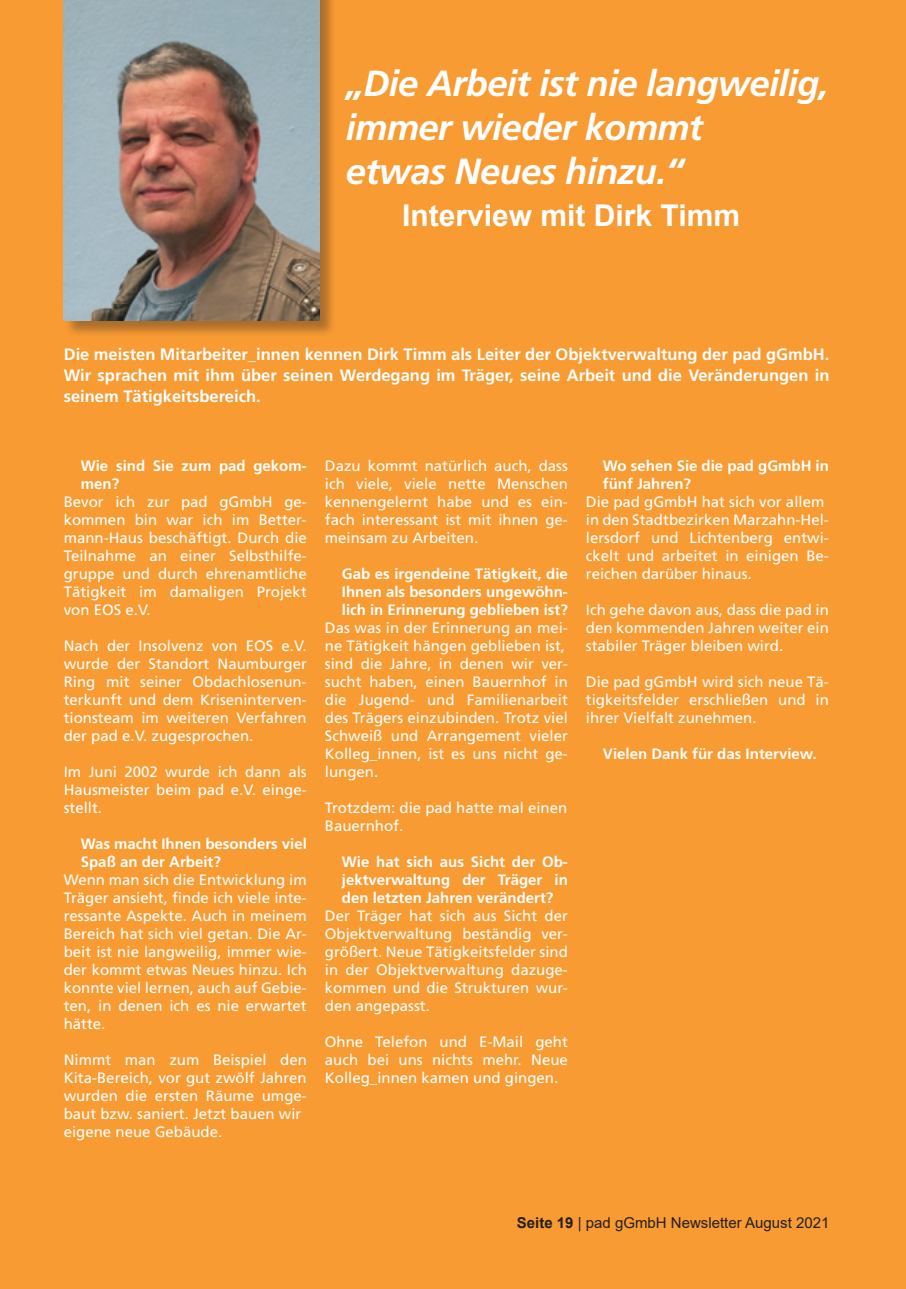
<style>
.page{position:relative;width:906px;height:1289px;background:#fff}
.page>*{position:absolute;margin:0;border:0;box-sizing:border-box;transform-origin:0 0}
.t1{font:italic 700 36.3px/43.5px "Frutiger";letter-spacing:-.02em;color:#fff}
.t2{font:700 30px "Arial";color:#fff}
.t3{font:700 16.5px/21px "Frutiger";color:#fff;text-align:justify}
.t4{font:15px/18px "Frutiger";color:#fff;text-align:justify}
.t5{font:700 15px/18px "Frutiger";color:#fff}
.t6{font:15px "Arial";color:#231f20}
.s1{font-weight:700}
</style>
<div class="page">
<div style="left:0;top:0;width:906px;height:1288px;background:#f89b33"></div>
<div style="left:64px;top:0;width:273px;height:338px;background:#231f20;opacity:.37"></div>
<img style="left:64px;top:0;width:255px;height:320px">
<h1 class="t1" style="left:346px;top:62px;width:484px">„Die Arbeit ist nie langweilig, immer wieder kommt<br>etwas Neues hinzu.“</h1>
<h2 class="t2" style="left:402px;top:194px;width:339px">Interview mit Dirk Timm</h2>
<p class="t3" style="left:64px;top:344px;width:767px">Die meisten Mitarbeiter_innen kennen Dirk Timm als Leiter der Objektverwaltung der pad gGmbH.<br>Wir sprachen mit ihm über seinen Werdegang im Träger, seine Arbeit und die Veränderungen in seinem Tätigkeitsbereich.</p>
<p class="t5" style="left:81px;top:457px;width:227px">Wie sind Sie zum pad gekom&shy;men?</p>
<p class="t4" style="left:64px;top:493px;width:244px">Bevor ich zur pad gGmbH ge&shy;kommen bin war ich im Better&shy;mann-Haus beschäftigt. Durch die Teilnahme an einer Selbsthilfe&shy;gruppe und durch ehrenamtliche Tätigkeit im damaligen Projekt von EOS e.V.</p>
<p class="t4" style="left:64px;top:637px;width:244px">Nach der Insolvenz von EOS e.V. wurde der Standort Naumburger Ring mit seiner Obdachlosenun&shy;terkunft und dem Kriseninterven&shy;tionsteam im weiteren Verfahren der pad e.V. zugesprochen.</p>
<p class="t4" style="left:64px;top:763px;width:244px">Im Juni 2002 wurde ich dann als Hausmeister beim pad e.V. einge&shy;stellt.</p>
<p class="t5" style="left:81px;top:835px;width:227px">Was macht Ihnen besonders viel<br>Spaß an der Arbeit?</p>
<p class="t4" style="left:64px;top:871px;width:244px">Wenn man sich die Entwicklung im Träger ansieht, finde ich viele inte&shy;ressante Aspekte. Auch in meinem Bereich hat sich viel getan. Die Ar&shy;beit ist nie langweilig, immer wie&shy;der kommt etwas Neues hinzu. Ich konnte viel lernen, auch auf Gebie&shy;ten, in denen ich es nie erwartet hätte.</p>
<p class="t4" style="left:64px;top:1051px;width:244px;text-align:left">Nimmt man zum Beispiel den<br>Kita-Bereich, vor gut zwölf Jahren wurden die ersten Räume umge&shy;baut bzw. saniert. Jetzt bauen wir eigene neue Gebäude.</p>
<p class="t4" style="left:325px;top:457px;width:244px">Dazu kommt natürlich auch, dass ich viele, viele nette Menschen kennengelernt habe und es ein&shy;fach interessant ist mit ihnen ge&shy;meinsam zu Arbeiten.</p>
<p class="t5" style="left:342px;top:565px;width:227px;text-align:justify">Gab es irgendeine Tätigkeit, die Ihnen als besonders ungewöhn&shy;lich in Erinnerung geblieben ist?</p>
<p class="t4" style="left:325px;top:619px;width:244px;text-align:left">Das was in der Erinnerung an mei&shy;ne Tätigkeit hängen geblieben ist, sind die Jahre, in denen wir ver&shy;sucht haben, einen Bauernhof in die Jugend- und Familienarbeit des Trägers einzubinden. Trotz viel<br>Schweiß und Arrangement vieler<br>Kolleg_innen, ist es uns nicht ge&shy;lungen.</p>
<p class="t4" style="left:325px;top:799px;width:244px">Trotzdem: die pad hatte mal einen<br>Bauernhof.</p>
<p class="t5" style="left:342px;top:853px;width:227px;text-align:justify">Wie hat sich aus Sicht der Ob&shy;jektverwaltung der Träger in den letzten Jahren verändert?</p>
<p class="t4" style="left:325px;top:907px;width:244px">Der Träger hat sich aus Sicht der Objektverwaltung beständig ver&shy;größert. Neue Tätigkeitsfelder sind in der Objektverwaltung dazuge&shy;kommen und die Strukturen wur&shy;den angepasst.</p>
<p class="t4" style="left:325px;top:1033px;width:244px">Ohne Telefon und E-Mail geht auch bei uns nichts mehr. Neue Kolleg_innen kamen und gingen.</p>
<p class="t5" style="left:603px;top:457px;width:227px">Wo sehen Sie die pad gGmbH in fünf Jahren?</p>
<p class="t4" style="left:586px;top:493px;width:244px;text-align:left">Die pad gGmbH hat sich vor allem in den Stadtbezirken Marzahn-Hel&shy;lersdorf und Lichtenberg entwi&shy;ckelt und arbeitet in einigen Be&shy;reichen darüber hinaus.</p>
<p class="t4" style="left:586px;top:601px;width:244px">Ich gehe davon aus, dass die pad in den kommenden Jahren weiter ein stabiler Träger bleiben wird.</p>
<p class="t4" style="left:586px;top:673px;width:244px">Die pad gGmbH wird sich neue Tä&shy;tigkeitsfelder erschließen und in ihrer Vielfalt zunehmen.</p>
<p class="t5" style="left:603px;top:745px;width:215px">Vielen Dank für das Interview.</p>
<p class="t6" style="left:517px;top:1211px;width:314px"><span class="s1">Seite 19</span> | pad gGmbH Newsletter August 2021</p>
</div>
